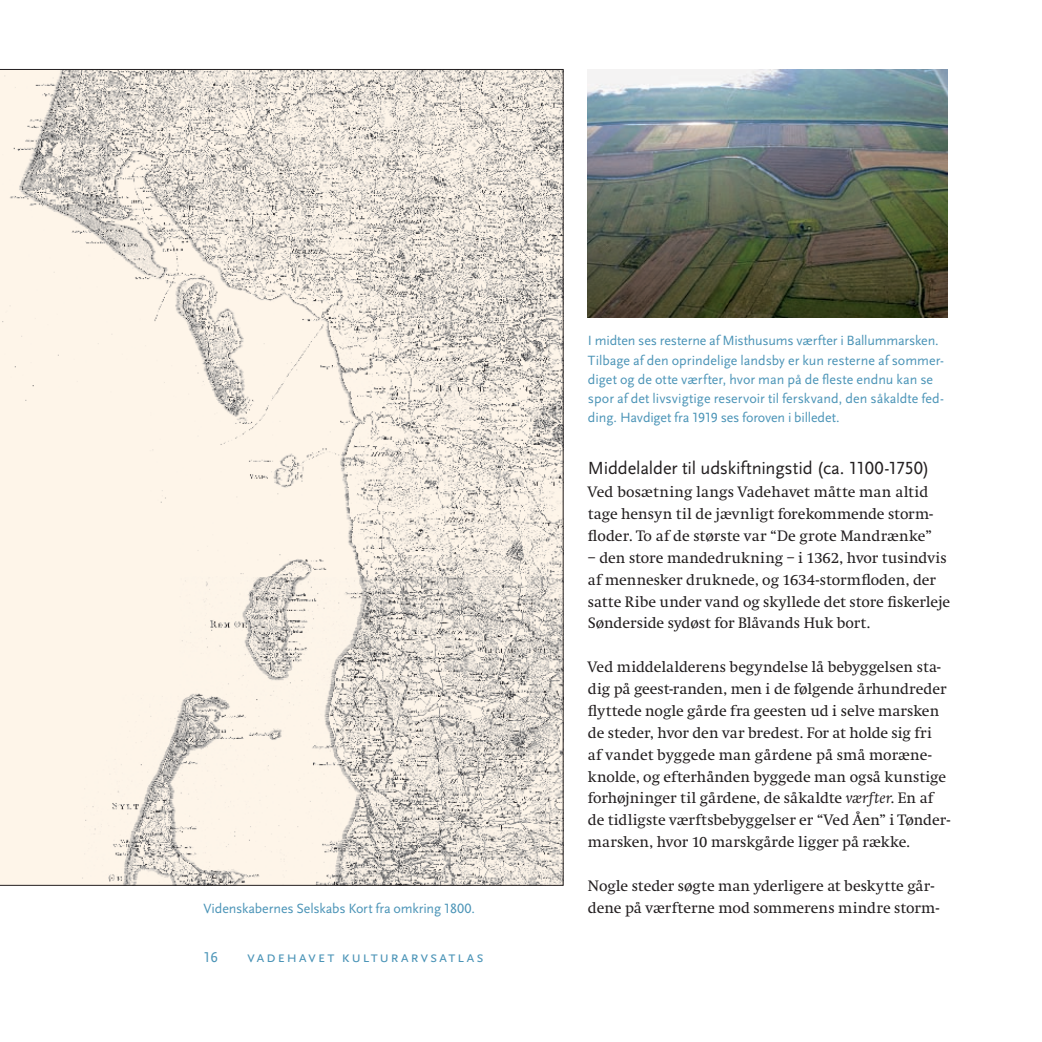
<style>
.page{position:relative;width:1042px;height:1042px;background:#fff}
.page>*{position:absolute;margin:0;border:0;box-sizing:border-box;transform-origin:0 0}
.t1{font:18.38px "Scala Sans LF";letter-spacing:-.01em;color:#231f20}
.t2{font:15.75px/21.9px "Swift";letter-spacing:-.005em;color:#231f20}
.t3{font:15.75px "Scala Sans Caps";letter-spacing:.105em;color:#4b94b7}
.t4{font:14.88px "Scala Sans LF";color:#4b94b7}
.t5{font:14px/19.2px "Scala Sans LF";letter-spacing:-.005em;color:#4b94b7}
.s1{font-family:"Swift EF";font-style:italic}
</style>
<div class="page">
<img style="left:588px;top:69px;width:359px;height:248px">
<svg style="left:0;top:69px;width:563px;height:816px"></svg>
<p class="t5" style="left:203px;top:899px;width:273px">Videnskabernes Selskabs Kort fra omkring 1800.</p>
<p class="t4" style="left:203px;top:949px;width:16px">16</p>
<p class="t3" style="left:247px;top:948px;width:238px">vadehavet kulturarvsatlas</p>
<p class="t5" style="left:588px;top:331px;width:358px">I midten ses resterne af Misthusums værfter i Ballummarsken.<br>Tilbage af den oprindelige landsby er kun resterne af sommer&shy;diget og de otte værfter, hvor man på de fleste endnu kan se spor af det livsvigtige reservoir til ferskvand, den såkaldte fed&shy;ding. Havdiget fra 1919 ses foroven i billedet.</p>
<p class="t1" style="left:588px;top:457px;width:343px">Middelalder til udskiftningstid (ca. 1100-1750)</p>
<p class="t2" style="left:588px;top:481px;width:346px">Ved bosætning langs Vadehavet måtte man altid tage hensyn til de jævnligt forekommende storm&shy;floder. To af de største var “De grote Mandrænke”</p>
<p class="t2" style="left:588px;top:547px;width:364px">– den store mandedrukning – i 1362, hvor tusindvis af mennesker druknede, og 1634-stormfloden, der satte Ribe under vand og skyllede det store fiskerleje Sønderside sydøst for Blåvands Huk bort.</p>
<p class="t2" style="left:588px;top:656px;width:364px">Ved middelalderens begyndelse lå bebyggelsen sta&shy;dig på geest-randen, men i de følgende århundreder flyttede nogle gårde fra geesten ud i selve marsken de steder, hvor den var bredest. For at holde sig fri<br>af vandet byggede man gårdene på små moræne&shy;knolde, og efterhånden byggede man også kunsti-ge forhøjninger til gårdene, de såkaldte <span class="s1">værfter</span>. En af de tidligste værftsbebyggelser er “Ved Åen” i Tønder&shy;marsken, hvor 10 marskgårde ligger på række.</p>
<p class="t2" style="left:588px;top:875px;width:353px">Nogle steder søgte man yderligere at beskytte går&shy;dene på værfterne mod sommerens mindre storm-</p>
</div>
